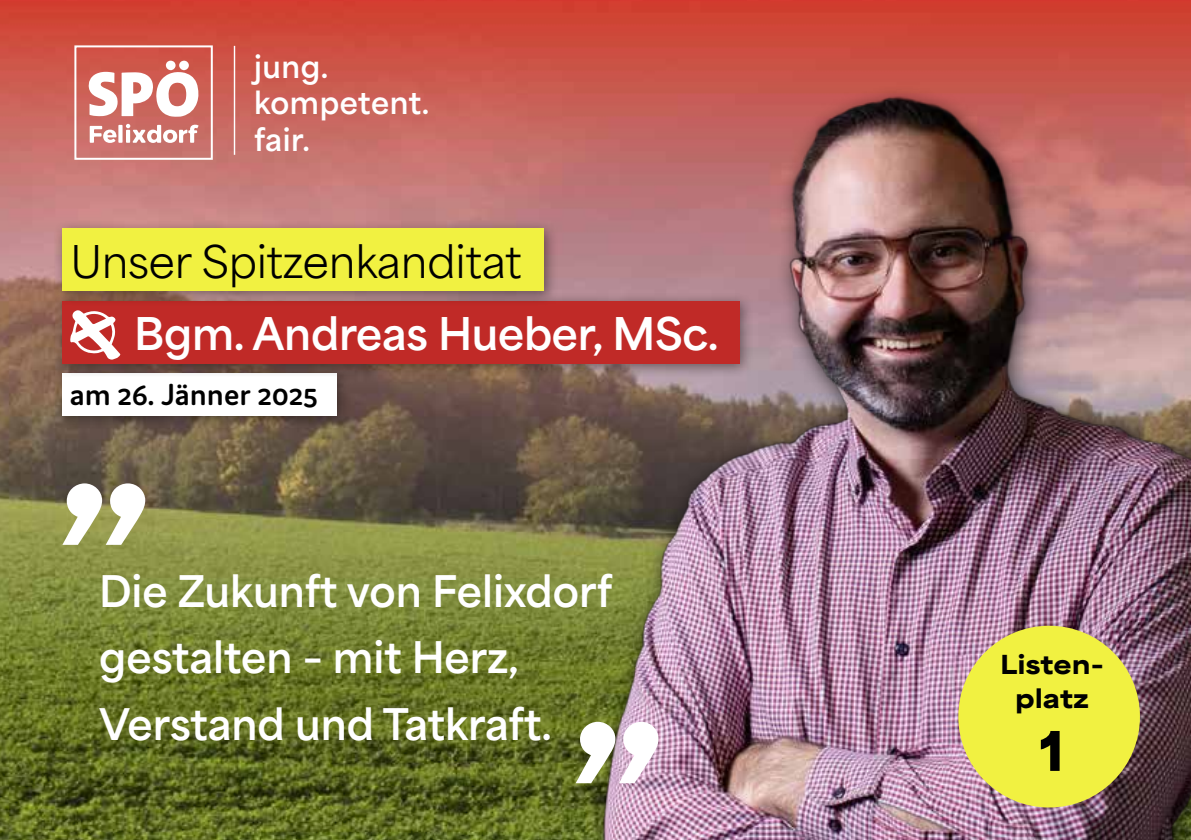
<style>
.page{position:relative;width:1191px;height:840px;background:#fff}
.page>*{position:absolute;margin:0;border:0;box-sizing:border-box;transform-origin:0 0}
.t1{font:900 51.2px "Area Extended";color:#000}
.t2{font:700 42.2px "Area Normal";letter-spacing:-.005em;color:#fff}
.t3{font:42.2px "Area Normal";letter-spacing:-.005em;color:#000}
.t4{font:700 40.8px/66.4px "Area Normal";color:#fff}
.t5{font:600 32.4px "Domus";color:#000}
.t6{font:700 29.4px/36.4px "Area Normal";letter-spacing:.02em;color:#fff}
.t7{font:900 24.6px/34px "Area Extended";color:#000;text-align:center}
</style>
<div class="page">
<img style="left:0;top:0;width:507px;height:839px">
<img style="left:507px;top:0;width:684px;height:839px">
<div style="left:958px;top:625px;width:182px;height:182px;background:#f1f141;border-radius:50%"></div>
<div style="left:52px;top:364px;width:299px;height:66px;background:#000;opacity:.44"></div>
<div style="left:62px;top:373px;width:275px;height:42px;background:#fff"></div>
<div style="left:52px;top:291px;width:702px;height:87px;background:#000;opacity:.44"></div>
<div style="left:63px;top:300px;width:677px;height:63px;background:#c02a27"></div>
<svg style="left:70px;top:310px;width:50px;height:49px"></svg>
<div style="left:52px;top:219px;width:506px;height:87px;background:#000;opacity:.44"></div>
<div style="left:63px;top:228px;width:481px;height:63px;background:#f1f141"></div>
<svg style="left:62px;top:483px;width:83px;height:61px"></svg>
<div style="left:74px;top:45px;width:139px;height:115px;border:2px solid #fff"></div>
<svg style="left:88px;top:60px;width:111px;height:83px"></svg>
<hr style="left:234px;top:46px;width:1px;height:109px;background:#fff">
<svg style="left:575px;top:721px;width:83px;height:61px"></svg>
<p class="t6" style="left:254px;top:45px;width:177px">jung. kompetent. fair.</p>
<p class="t3" style="left:71px;top:224px;width:452px">Unser Spitzenkanditat</p>
<p class="t2" style="left:134px;top:296px;width:586px">Bgm. Andreas Hueber, MSc.</p>
<p class="t5" style="left:70px;top:376px;width:250px">am 26. Jänner 2025</p>
<p class="t4" style="left:99px;top:553px;width:514px">Die Zukunft von Felixdorf gestalten – mit Herz,<br>Verstand und Tatkraft.</p>
<p class="t7" style="left:1000px;top:644px;width:105px">Listen&shy;platz</p>
<p class="t1" style="left:1039px;top:703px;width:27px">1</p>
</div>
